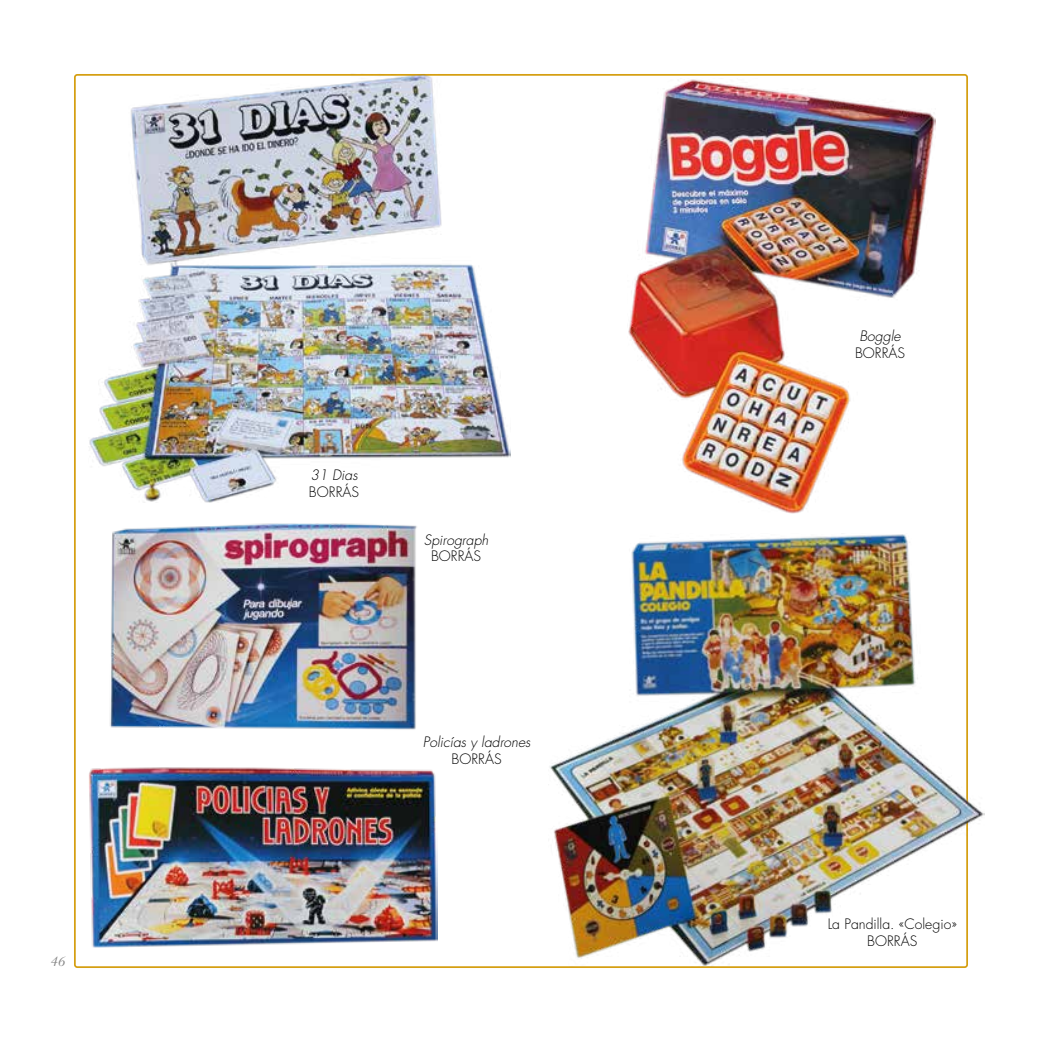
<style>
.page{position:relative;width:1042px;height:1042px;background:#fff}
.page>*{position:absolute;margin:0;border:0;box-sizing:border-box;transform-origin:0 0}
.t1{font:300 14px/16.8px "Futura Std";color:#000;text-align:center}
.t2{font:italic 300 14px "Futura Std";color:#000}
.t3{font:italic 14px "New Baskerville Std";color:#878787}
</style>
<div class="page">
<img style="left:628px;top:79px;width:308px;height:434px">
<img style="left:549px;top:533px;width:435px;height:433px">
<img style="left:110px;top:523px;width:307px;height:207px">
<img style="left:89px;top:767px;width:349px;height:180px">
<img style="left:89px;top:74px;width:421px;height:428px">
<p class="t3" style="left:50px;top:953px;width:16px">46</p>
<p class="t2" style="left:310px;top:466px;width:49px">31 Dias</p>
<p class="t1" style="left:309px;top:484px;width:52px">BORRÁS</p>
<p class="t2" style="left:424px;top:531px;width:66px">Spirograph</p>
<p class="t1" style="left:431px;top:548px;width:52px">BORRÁS</p>
<p class="t2" style="left:423px;top:733px;width:109px">Policías y ladrones</p>
<p class="t1" style="left:451px;top:751px;width:52px">BORRÁS</p>
<p class="t2" style="left:859px;top:327px;width:43px">Boggle</p>
<p class="t1" style="left:855px;top:345px;width:52px">BORRÁS</p>
<p class="t1" style="left:827px;top:916px;width:131px">La Pandilla. «Colegio»<br>BORRÁS</p>
</div>
